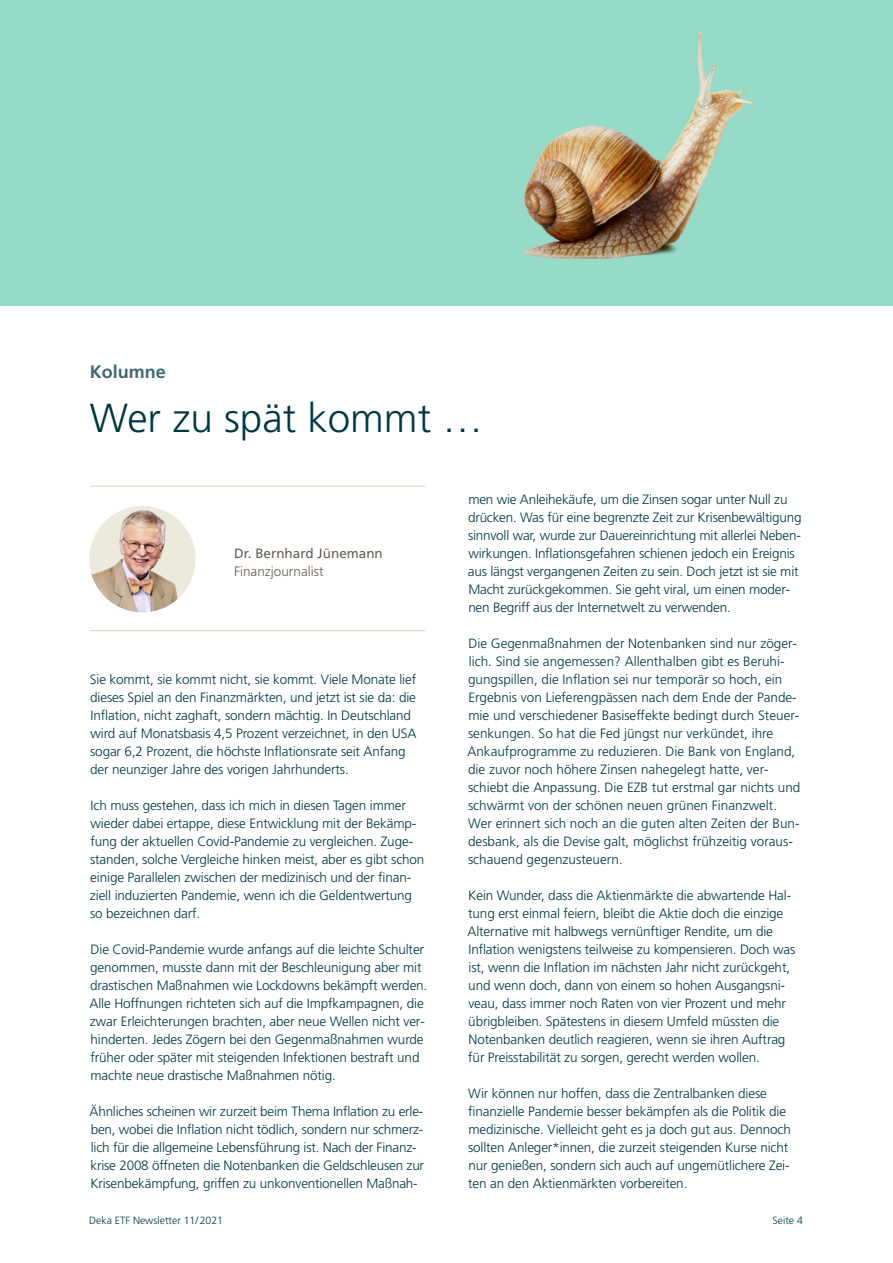
<style>
.page{position:relative;width:893px;height:1263px;background:#fff}
.page>*{position:absolute;margin:0;border:0;box-sizing:border-box;transform-origin:0 0}
.t1{font:300 40.5px "Deka Frutiger OTPS";color:#003745}
.t2{font:700 18px "Deka Frutiger OTPS";color:#406974}
.t3{font:300 13.5px/18px "Deka Frutiger OTPS";letter-spacing:-.01em;color:#003745}
.t4{font:13.5px "Deka Frutiger OTPS";color:#685d57}
.t5{font:300 13.5px "Deka Frutiger OTPS";color:#685d57}
.t6{font:300 10.5px "Deka Frutiger OTPS";color:#003745}
</style>
<div class="page">
<div style="left:0;top:0;width:893px;height:306px;background:#96dbc8"></div>
<img style="left:522px;top:32px;width:233px;height:227px">
<img style="left:89px;top:506px;width:107px;height:106px;border-radius:53px">
<hr style="left:90px;top:486px;width:335px;height:1px;background:#dad2ba">
<hr style="left:90px;top:630px;width:335px;height:1px;background:#dad2ba">
<h2 class="t2" style="left:90px;top:361px;width:78px">Kolumne</h2>
<h1 class="t1" style="left:90px;top:393px;width:395px">Wer zu spät kommt …</h1>
<p class="t4" style="left:234px;top:545px;width:150px">Dr. Bernhard Jünemann</p>
<p class="t5" style="left:234px;top:563px;width:91px">Finanzjournalist</p>
<p class="t3" style="left:90px;top:670px;width:328px">Sie kommt, sie kommt nicht, sie kommt. Viele Monate lief dieses Spiel an den Finanzmärkten, und jetzt ist sie da: die Inflation, nicht zaghaft, sondern mächtig. In Deutschland wird auf Monatsbasis 4,5 Prozent verzeichnet, in den USA sogar 6,2 Prozent, die höchste Inflationsrate seit Anfang der neunziger Jahre des vorigen Jahrhunderts.</p>
<p class="t3" style="left:90px;top:796px;width:336px">Ich muss gestehen, dass ich mich in diesen Tagen immer wieder dabei ertappe, diese Entwicklung mit der Bekämp&shy;fung der aktuellen Covid-Pandemie zu vergleichen. Zuge&shy;standen, solche Vergleiche hinken meist, aber es gibt schon einige Parallelen zwischen der medizinisch und der finan&shy;ziell induzierten Pandemie, wenn ich die Geldentwertung so bezeichnen darf.</p>
<p class="t3" style="left:90px;top:940px;width:339px">Die Covid-Pandemie wurde anfangs auf die leichte Schulter genommen, musste dann mit der Beschleunigung aber mit drastischen Maßnahmen wie Lockdowns bekämpft werden.<br>Alle Hoffnungen richteten sich auf die Impfkampagnen, die zwar Erleichterungen brachten, aber neue Wellen nicht ver&shy;hinderten. Jedes Zögern bei den Gegenmaßnahmen wurde früher oder später mit steigenden Infektionen bestraft und machte neue drastische Maßnahmen nötig.</p>
<p class="t3" style="left:90px;top:1102px;width:336px">Ähnliches scheinen wir zurzeit beim Thema Inflation zu erle&shy;ben, wobei die Inflation nicht tödlich, sondern nur schmerz&shy;lich für die allgemeine Lebensführung ist. Nach der Finanz&shy;krise 2008 öffneten die Notenbanken die Geldschleusen zur Krisenbekämpfung, griffen zu unkonventionellen Maßnah-</p>
<p class="t3" style="left:468px;top:490px;width:335px">men wie Anleihekäufe, um die Zinsen sogar unter Null zu drücken. Was für eine begrenzte Zeit zur Krisenbewältigung sinnvoll war, wurde zur Dauereinrichtung mit allerlei Neben&shy;wirkungen. Inflationsgefahren schienen jedoch ein Ereignis aus längst vergangenen Zeiten zu sein. Doch jetzt ist sie mit Macht zurückgekommen. Sie geht viral, um einen moder&shy;nen Begriff aus der Internetwelt zu verwenden.</p>
<p class="t3" style="left:467px;top:634px;width:334px">Die Gegenmaßnahmen der Notenbanken sind nur zöger&shy;lich. Sind sie angemessen? Allenthalben gibt es Beruhi&shy;gungspillen, die Inflation sei nur temporär so hoch, ein Ergebnis von Lieferengpässen nach dem Ende der Pande&shy;mie und verschiedener Basiseffekte bedingt durch Steuer&shy;senkungen. So hat die Fed jüngst nur verkündet, ihre Ankaufprogramme zu reduzieren. Die Bank von England, die zuvor noch höhere Zinsen nahegelegt hatte, ver&shy;schiebt die Anpassung. Die EZB tut erstmal gar nichts und schwärmt von der schönen neuen grünen Finanzwelt.<br>Wer erinnert sich noch an die guten alten Zeiten der Bun&shy;desbank, als die Devise galt, möglichst frühzeitig voraus&shy;schauend gegenzusteuern.</p>
<p class="t3" style="left:467px;top:886px;width:329px">Kein Wunder, dass die Aktienmärkte die abwartende Hal&shy;tung erst einmal feiern, bleibt die Aktie doch die einzige Alternative mit halbwegs vernünftiger Rendite, um die Inflation wenigstens teilweise zu kompensieren. Doch was ist, wenn die Inflation im nächsten Jahr nicht zurückgeht, und wenn doch, dann von einem so hohen Ausgangsni&shy;veau, dass immer noch Raten von vier Prozent und mehr übrigbleiben. Spätestens in diesem Umfeld müssten die Notenbanken deutlich reagieren, wenn sie ihren Auftrag für Preisstabilität zu sorgen, gerecht werden wollen.</p>
<p class="t3" style="left:468px;top:1084px;width:324px">Wir können nur hoffen, dass die Zentralbanken diese finanzielle Pandemie besser bekämpfen als die Politik die medizinische. Vielleicht geht es ja doch gut aus. Dennoch sollten Anleger*innen, die zurzeit steigenden Kurse nicht nur genießen, sondern sich auch auf ungemütlichere Zei&shy;ten an den Aktienmärkten vorbereiten.</p>
<p class="t6" style="left:89px;top:1214px;width:135px">Deka ETF Newsletter 11/2021</p>
<p class="t6" style="left:773px;top:1214px;width:32px">Seite 4</p>
</div>
